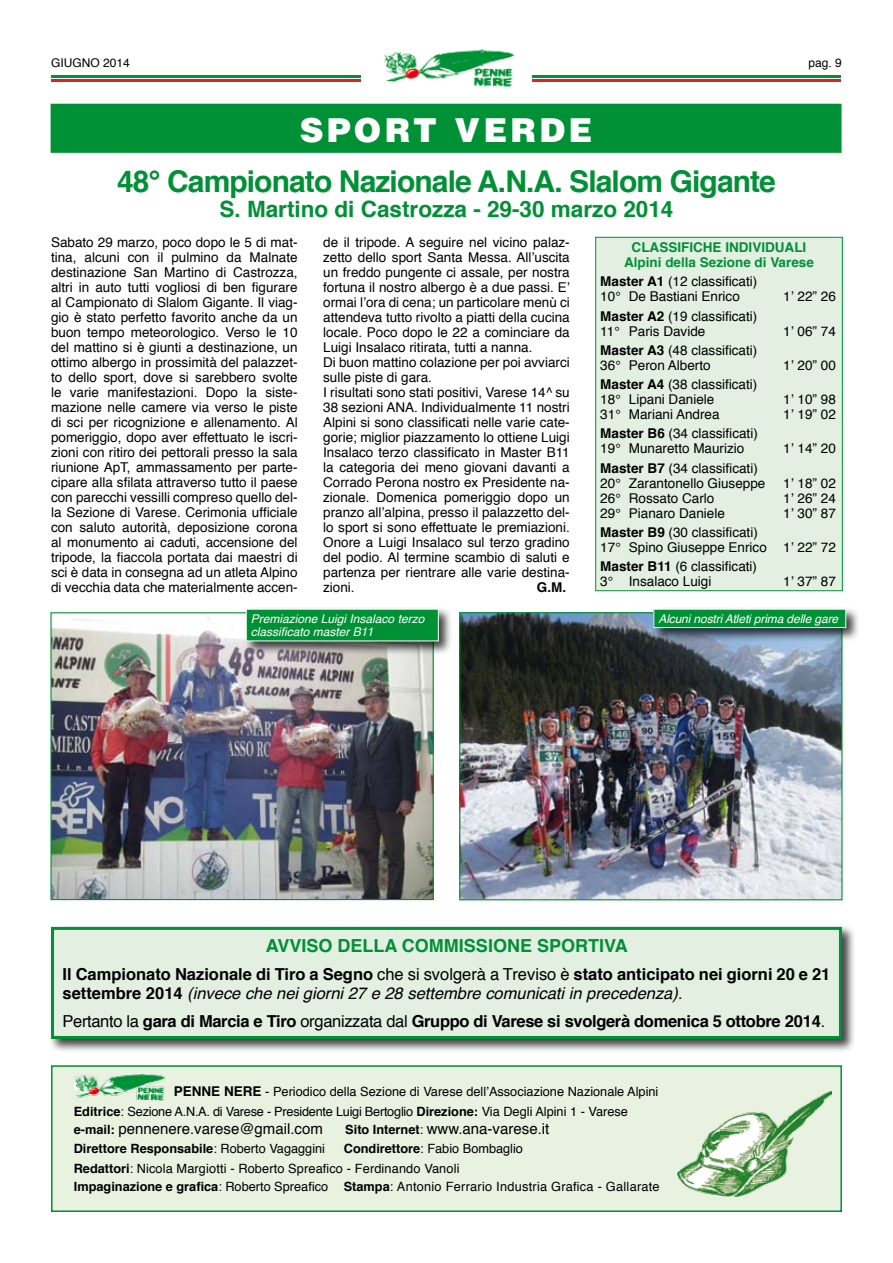
<style>
.page{position:relative;width:893px;height:1263px;background:#fff}
.page>*{position:absolute;margin:0;border:0;box-sizing:border-box;transform-origin:0 0}
.t1{font:900 33px "Helvetica";letter-spacing:.1em;color:#fff}
.t2{font:700 30px "Helvetica";letter-spacing:-.03em;color:#009036}
.t3{font:700 22.5px "Helvetica";color:#009036}
.t4{font:700 18px "Helvetica";color:#009036}
.t5{font:700 16.5px/19.5px "Helvetica";letter-spacing:-.01em;color:#000}
.t6{font:15px "Helvetica";color:#000}
.t7{font:13.5px/15px "Helvetica";color:#000}
.t8{font:700 13.5px/15px "Helvetica";color:#009036;text-align:center}
.t9{font:700 13.5px "Helvetica";color:#000}
.t10{font:12.75px/19.5px "Helvetica";color:#000}
.t11{font:12.75px "Helvetica";letter-spacing:.02em;color:#000}
.t12{font:700 12.75px "Helvetica";color:#000}
.t13{font:italic 12px "Helvetica";color:#fff}
.t14{font:12px "Helvetica";color:#000}
.s1{font-weight:700}
.s2{font-weight:400}
.s3{font-weight:400;font-style:italic}
.s4{font-weight:700;font-size:13.5px}
.s5{font-weight:700;font-size:12.75px}
.s6{font-size:12.75px}
</style>
<div class="page">
<hr style="left:531px;top:80px;width:310px;height:2px;background:#e1221c">
<hr style="left:531px;top:75px;width:310px;height:3px;background:#009134">
<hr style="left:51px;top:80px;width:310px;height:2px;background:#e1221c">
<hr style="left:51px;top:75px;width:310px;height:3px;background:#009134">
<img style="left:361px;top:49px;width:170px;height:55px">
<div style="left:51px;top:104px;width:790px;height:48px;background:#009036"></div>
<div style="left:51px;top:104px;width:790px;height:49px;border:2px solid #009036"></div>
<div style="left:52px;top:1066px;width:789px;height:145px;background:#e9f1e1"></div>
<div style="left:51px;top:1065px;width:791px;height:147px;border:2px solid #009036"></div>
<img style="left:678px;top:1091px;width:153px;height:105px">
<img style="left:74px;top:1074px;width:92px;height:26px">
<div style="left:596px;top:237px;width:246px;height:354px;background:#e2efe1"></div>
<div style="left:595px;top:237px;width:248px;height:354px;border:1px solid #009036"></div>
<img style="left:52px;top:617px;width:380px;height:281px">
<img style="left:461px;top:614px;width:379px;height:284px">
<div style="left:459px;top:612px;width:383px;height:288px;border:1px solid #009036"></div>
<div style="left:651px;top:607px;width:209px;height:35px;background:#000;opacity:.75"></div>
<div style="left:654px;top:609px;width:192px;height:18px;background:#009036"></div>
<div style="left:653px;top:609px;width:193px;height:19px;border:1px solid #fff"></div>
<div style="left:243px;top:607px;width:209px;height:49px;background:#000;opacity:.75"></div>
<div style="left:246px;top:609px;width:192px;height:32px;background:#009036"></div>
<div style="left:49px;top:925px;width:807px;height:128px;background:#000;opacity:.75"></div>
<div style="left:53px;top:928px;width:787px;height:109px;background:#e2efe1"></div>
<div style="left:51px;top:927px;width:791px;height:112px;border:3px solid #009036"></div>
<p class="t14" style="left:51px;top:53px;width:80px">GIUGNO 2014</p>
<p class="t14" style="left:809px;top:53px;width:35px">pag. 9</p>
<h1 class="t1" style="left:300px;top:108px;width:294px">SPORT VERDE</h1>
<h2 class="t2" style="left:117px;top:157px;width:660px">48° Campionato Nazionale A.N.A. Slalom Gigante</h2>
<h3 class="t3" style="left:220px;top:191px;width:455px">S. Martino di Castrozza - 29-30 marzo 2014</h3>
<p class="t7" style="left:51px;top:235px;width:248px;text-align:justify">Sabato 29 marzo, poco dopo le 5 di mat&shy;tina, alcuni con il pulmino da Malnate destinazione San Martino di Castrozza, altri in auto tutti vogliosi di ben figurare al Campionato di Slalom Gigante. Il viag&shy;gio è stato perfetto favorito anche da un buon tempo meteorologico. Verso le 10 del mattino si è giunti a destinazione, un ottimo albergo in prossimità del palazzet&shy;to dello sport, dove si sarebbero svolte le varie manifestazioni. Dopo la siste&shy;mazione nelle camere via verso le piste di sci per ricognizione e allenamento. Al pomeriggio, dopo aver effettuato le iscri&shy;zioni con ritiro dei pettorali presso la sala riunione ApT, ammassamento per parte&shy;cipare alla sfilata attraverso tutto il paese con parecchi vessilli compreso quello del&shy;la Sezione di Varese. Cerimonia ufficiale con saluto autorità, deposizione corona al monumento ai caduti, accensione del tripode, la fiaccola portata dai maestri di sci è data in consegna ad un atleta Alpino di vecchia data che materialmente accen-</p>
<p class="t7" style="left:323px;top:235px;width:248px">de il tripode. A seguire nel vicino palaz&shy;zetto dello sport Santa Messa. All’uscita un freddo pungente ci assale, per nostra fortuna il nostro albergo è a due passi. E’ ormai l’ora di cena; un particolare menù ci attendeva tutto rivolto a piatti della cucina locale. Poco dopo le 22 a cominciare da Luigi Insalaco ritirata, tutti a nanna.<br>Di buon mattino colazione per poi avviarci sulle piste di gara.<br>I risultati sono stati positivi, Varese 14^ su 38 sezioni ANA. Individualmente 11 nostri Alpini si sono classificati nelle varie cate&shy;gorie; miglior piazzamento lo ottiene Luigi Insalaco terzo classificato in Master B11 la categoria dei meno giovani davanti a Corrado Perona nostro ex Presidente na&shy;zionale. Domenica pomeriggio dopo un pranzo all’alpina, presso il palazzetto del&shy;lo sport si sono effettuate le premiazioni.<br>Onore a Luigi Insalaco sul terzo gradino del podio. Al termine scambio di saluti e partenza per rientrare alle varie destina&shy;zioni.</p>
<p class="t9" style="left:537px;top:576px;width:31px">G.M.</p>
<p class="t8" style="left:624px;top:240px;width:191px">CLASSIFICHE INDIVIDUALI<br>Alpini della Sezione di Varese</p>
<p class="t7" style="left:600px;top:274px;width:159px"><span class="s1">Master A1</span> (12 classificati)<br>10° De Bastiani Enrico</p>
<p class="t7" style="left:783px;top:289px;width:54px">1’ 22” 26</p>
<p class="t7" style="left:600px;top:309px;width:159px"><span class="s1">Master A2</span> (19 classificati)<br>11° Paris Davide</p>
<p class="t7" style="left:600px;top:343px;width:159px"><span class="s1">Master A3</span> (48 classificati)<br>36° Peron Alberto</p>
<p class="t7" style="left:600px;top:377px;width:159px"><span class="s1">Master A4</span> (38 classificati)<br>18° Lipani Daniele</p>
<p class="t7" style="left:783px;top:324px;width:54px">1’ 06” 74</p>
<p class="t7" style="left:783px;top:358px;width:54px">1’ 20” 00</p>
<p class="t7" style="left:783px;top:392px;width:54px">1’ 10” 98</p>
<p class="t7" style="left:600px;top:407px;width:121px">31° Mariani Andrea</p>
<p class="t7" style="left:783px;top:407px;width:54px">1’ 19” 02</p>
<p class="t7" style="left:600px;top:426px;width:159px"><span class="s1">Master B6</span> (34 classificati)<br>19° Munaretto Maurizio</p>
<p class="t7" style="left:783px;top:441px;width:54px">1’ 14” 20</p>
<p class="t7" style="left:600px;top:461px;width:167px"><span class="s1">Master B7</span> (34 classificati)<br>20° Zarantonello Giuseppe</p>
<p class="t7" style="left:783px;top:476px;width:54px">1’ 18” 02</p>
<p class="t7" style="left:600px;top:491px;width:116px">26° Rossato Carlo</p>
<p class="t7" style="left:783px;top:491px;width:54px">1’ 26” 24</p>
<p class="t7" style="left:600px;top:506px;width:126px">29° Pianaro Daniele</p>
<p class="t7" style="left:783px;top:506px;width:54px">1’ 30” 87</p>
<p class="t7" style="left:600px;top:525px;width:237px"><span class="s1">Master B9</span> (30 classificati)<br>17° Spino Giuseppe Enrico 1’ 22” 72</p>
<p class="t7" style="left:600px;top:559px;width:158px"><span class="s1">Master B11</span> (6 classificati)<br>3° Insalaco Luigi</p>
<p class="t7" style="left:783px;top:574px;width:54px">1’ 37” 87</p>
<p class="t13" style="left:251px;top:609px;width:175px">Premiazione Luigi Insalaco terzo</p>
<p class="t13" style="left:658px;top:609px;width:181px">Alcuni nostri Atleti prima delle gare</p>
<p class="t13" style="left:251px;top:623px;width:124px">classificato master B11</p>
<h3 class="t4" style="left:266px;top:931px;width:363px">AVVISO DELLA COMMISSIONE SPORTIVA</h3>
<p class="t5" style="left:63px;top:964px;width:769px">Il Campionato Nazionale di Tiro a Segno <span class="s2">che si svolgerà a Treviso è</span> stato anticipato nei giorni 20 e 21 settembre 2014 <span class="s3">(invece che nei giorni 27 e 28 settembre comunicati in precedenza)</span><span class="s2">.</span></p>
<p class="t5" style="left:63px;top:1012px;width:764px"><span class="s2">Pertanto la</span> gara di Marcia e Tiro <span class="s2">organizzata dal</span> Gruppo di Varese si svolgerà domenica 5 ottobre 2014<span class="s2">.</span></p>
<p class="t10" style="left:74px;top:1082px;width:586px;text-indent:100px"><span class="s4">PENNE NERE</span> - Periodico della Sezione di Varese dell’Associazione Nazionale Alpini<br><span class="s1">Editrice</span>: Sezione A.N.A. di Varese - Presidente Luigi Bertoglio <span class="s1">Direzione:</span> Via Degli Alpini 1 - Varese</p>
<p class="t6" style="left:74px;top:1117px;width:251px"><span class="s5">e-mail:</span> pennenere.varese@gmail.com</p>
<p class="t6" style="left:345px;top:1117px;width:206px"><span class="s5">Sito Internet</span><span class="s6">:</span> www.ana-varese.it</p>
<p class="t12" style="left:74px;top:1138px;width:253px">Direttore Responsabile<span class="s2">: Roberto Vagaggini</span></p>
<p class="t10" style="left:74px;top:1139px;width:451px;text-indent:270px"><span class="s1">Condirettore</span>: Fabio Bombaglio<br><span class="s1">Redattori</span>: Nicola Margiotti - Roberto Spreafico - Ferdinando Vanoli</p>
<p class="t11" style="left:74px;top:1177px;width:587px"><span class="s1">Impaginazione e grafica</span>: Roberto Spreafico <span class="s1">Stampa</span>: Antonio Ferrario Industria Grafica - Gallarate</p>
</div>
